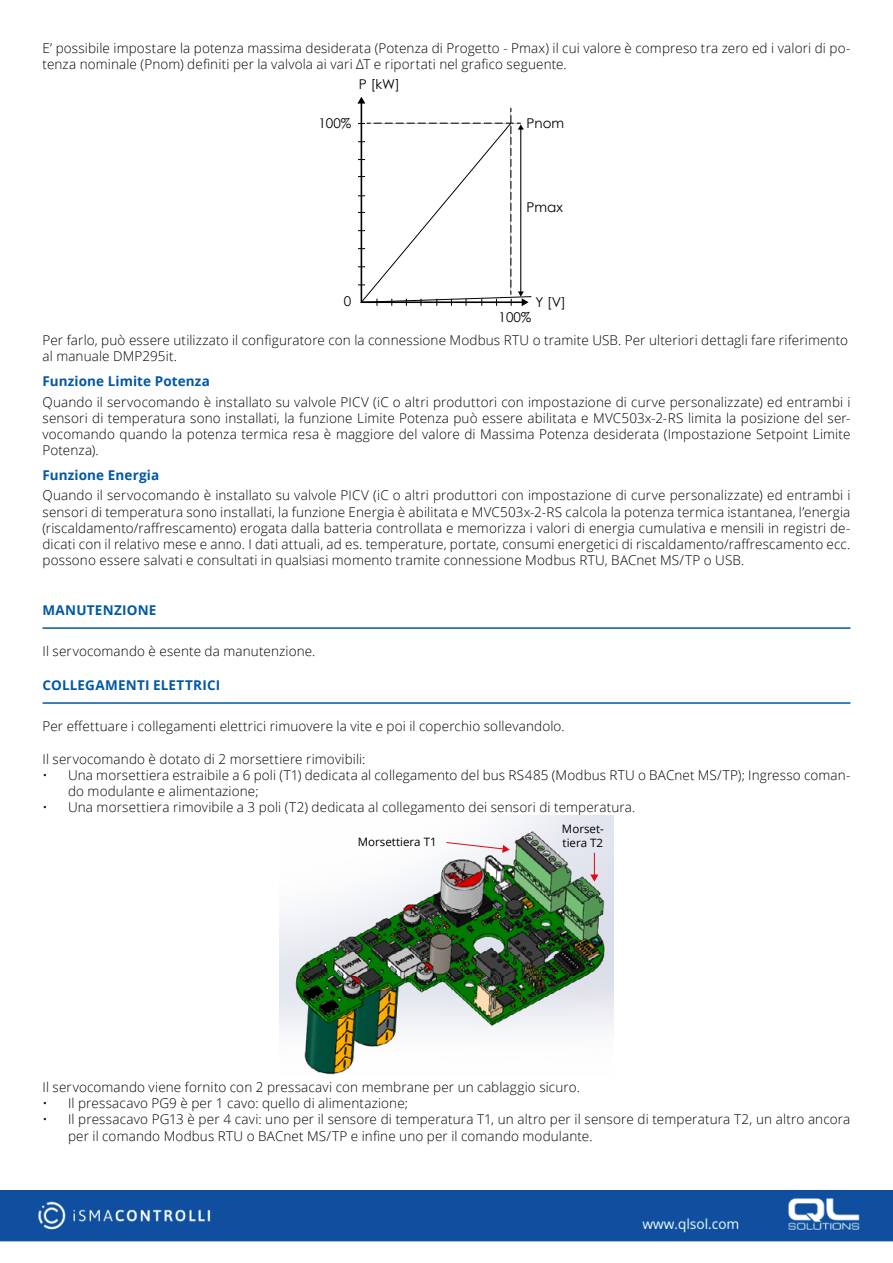
<style>
.page{position:relative;width:893px;height:1263px;background:#fff}
.page>*{position:absolute;margin:0;border:0;box-sizing:border-box;transform-origin:0 0}
.t1{font:300 13.5px/16.2px "Open Sans";letter-spacing:.01em;color:#000}
.t2{font:700 13.5px "Open Sans";letter-spacing:.01em;color:#0058a5}
.t3{font:13.5px "Century Gothic";color:#000}
.t4{font:11.55px/13.8px "Open Sans";color:#000}
</style>
<div class="page">
<hr style="left:43px;top:627px;width:807px;height:2px;background:#0058a5">
<hr style="left:43px;top:702px;width:807px;height:2px;background:#0058a5">
<svg style="left:357px;top:97px;width:175px;height:209px"></svg>
<img style="left:279px;top:816px;width:335px;height:259px">
<svg style="left:446px;top:841px;width:64px;height:12px"></svg>
<svg style="left:590px;top:853px;width:8px;height:29px"></svg>
<img style="left:0;top:1190px;width:893px;height:52px">
<p class="t1" style="left:43px;top:39px;width:809px">E’ possibile impostare la potenza massima desiderata (Potenza di Progetto - Pmax) il cui valore è compreso tra zero ed i valori di po&shy;tenza nominale (Pnom) definiti per la valvola ai vari ΔT e riportati nel grafico seguente.</p>
<p class="t3" style="left:359px;top:75px;width:42px">P [kW]</p>
<p class="t3" style="left:318px;top:114px;width:34px">100%</p>
<p class="t3" style="left:526px;top:114px;width:39px">Pnom</p>
<p class="t3" style="left:526px;top:198px;width:38px">Pmax</p>
<p class="t3" style="left:344px;top:292px;width:9px">0</p>
<p class="t1" style="left:43px;top:332px;width:807px">Per farlo, può essere utilizzato il configuratore con la connessione Modbus RTU o tramite USB. Per ulteriori dettagli fare riferimento al manuale DMP295it.</p>
<p class="t2" style="left:43px;top:372px;width:169px">Funzione Limite Potenza</p>
<p class="t1" style="left:43px;top:393px;width:809px;text-align:justify">Quando il servocomando è installato su valvole PICV (iC o altri produttori con impostazione di curve personalizzate) ed entrambi i sensori di temperatura sono installati, la funzione Limite Potenza può essere abilitata e MVC503x-2-RS limita la posizione del ser&shy;vocomando quando la potenza termica resa è maggiore del valore di Massima Potenza desiderata (Impostazione Setpoint Limite Potenza).</p>
<p class="t2" style="left:43px;top:465px;width:118px">Funzione Energia</p>
<p class="t1" style="left:43px;top:487px;width:809px;text-align:justify">Quando il servocomando è installato su valvole PICV (iC o altri produttori con impostazione di curve personalizzate) ed entrambi i sensori di temperatura sono installati, la funzione Energia è abilitata e MVC503x-2-RS calcola la potenza termica istantanea, l’energia (riscaldamento/raffrescamento) erogata dalla batteria controllata e memorizza i valori di energia cumulativa e mensili in registri de&shy;dicati con il relativo mese e anno. I dati attuali, ad es. temperature, portate, consumi energetici di riscaldamento/raffrescamento ecc. possono essere salvati e consultati in qualsiasi momento tramite connessione Modbus RTU, BACnet MS/TP o USB.</p>
<p class="t2" style="left:43px;top:600px;width:115px">MANUTENZIONE</p>
<p class="t1" style="left:43px;top:643px;width:274px">Il servocomando è esente da manutenzione.</p>
<p class="t2" style="left:43px;top:675px;width:179px">COLLEGAMENTI ELETTRICI</p>
<p class="t1" style="left:43px;top:718px;width:524px">Per effettuare i collegamenti elettrici rimuovere la vite e poi il coperchio sollevandolo.</p>
<p class="t1" style="left:43px;top:750px;width:324px">Il servocomando è dotato di 2 morsettiere rimovibili:</p>
<p class="t1" style="left:68px;top:766px;width:784px;text-indent:-26px">• Una morsettiera estraibile a 6 poli (T1) dedicata al collegamento del bus RS485 (Modbus RTU o BACnet MS/TP); Ingresso coman&shy;do modulante e alimentazione;</p>
<p class="t1" style="left:43px;top:799px;width:594px">• Una morsettiera rimovibile a 3 poli (T2) dedicata al collegamento dei sensori di temperatura.</p>
<p class="t4" style="left:358px;top:835px;width:80px">Morsettiera T1</p>
<p class="t3" style="left:535px;top:292px;width:32px">Y [V]</p>
<p class="t3" style="left:498px;top:308px;width:34px">100%</p>
<p class="t4" style="left:562px;top:822px;width:43px">Morset&shy;tiera T2</p>
<p class="t1" style="left:43px;top:1078px;width:539px">Il servocomando viene fornito con 2 pressacavi con membrane per un cablaggio sicuro.</p>
<p class="t1" style="left:43px;top:1095px;width:367px">• Il pressacavo PG9 è per 1 cavo: quello di alimentazione;</p>
<p class="t1" style="left:68px;top:1111px;width:784px;text-indent:-26px">• Il pressacavo PG13 è per 4 cavi: uno per il sensore di temperatura T1, un altro per il sensore di temperatura T2, un altro ancora per il comando Modbus RTU o BACnet MS/TP e infine uno per il comando modulante.</p>
</div>
